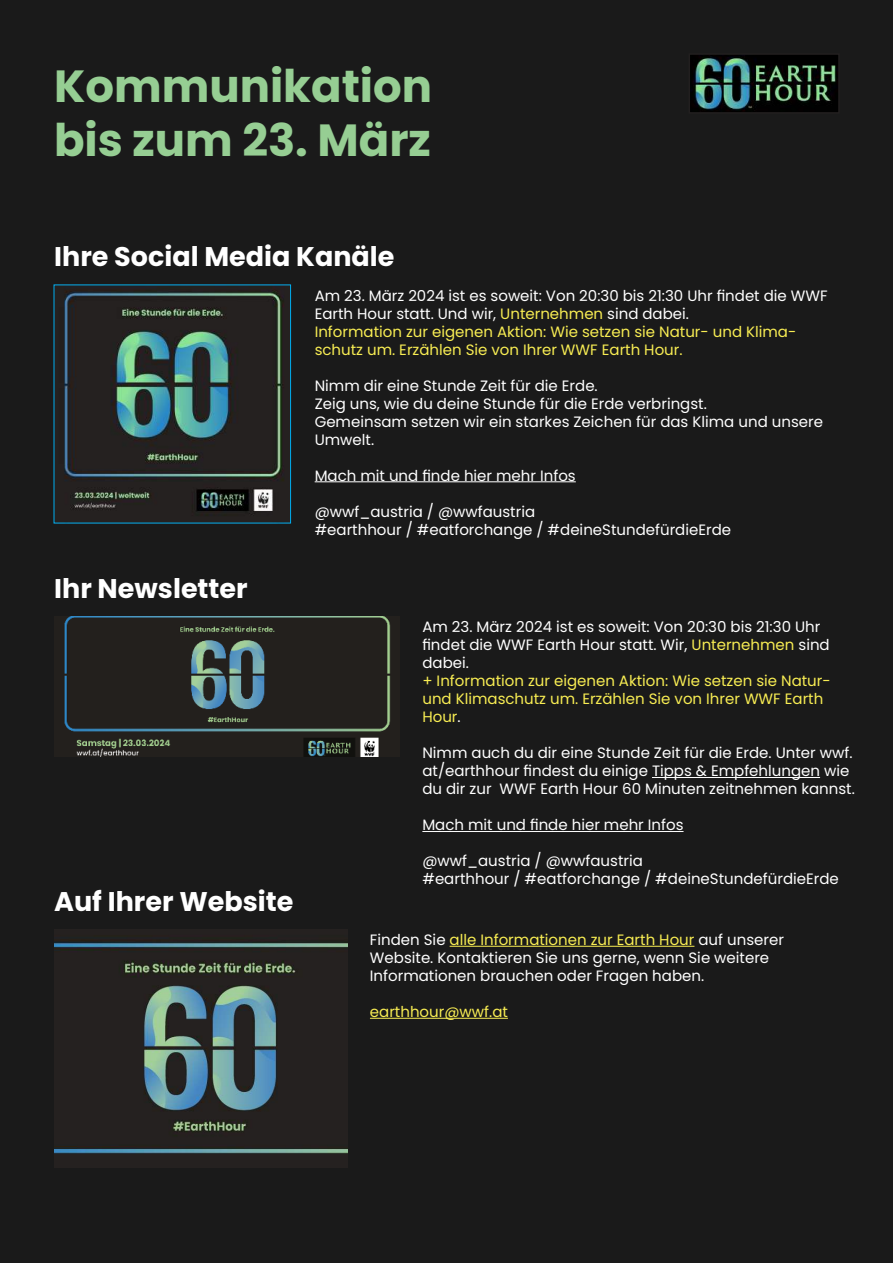
<style>
.page{position:relative;width:893px;height:1263px;background:#1a1a1a}
.page>*{position:absolute;margin:0;border:0;box-sizing:border-box;transform-origin:0 0}
.t1{font:700 45px/54px "Poppins";color:#96ce93}
.t2{font:700 27px "Poppins";color:#fff}
.t3{font:15px/18px "Poppins";color:#fff}
.t4{font:15px/18px "Poppins";color:#f8ed53}
.s1{color:#fff}
.s2{color:#f8ed53}
</style>
<div class="page">
<img style="left:691px;top:56px;width:146px;height:55px">
<div style="left:688px;top:53px;width:152px;height:61px;border:2px solid #221f1f"></div>
<img style="left:56px;top:287px;width:233px;height:234px">
<img style="left:64px;top:617px;width:327px;height:140px">
<img style="left:54px;top:929px;width:294px;height:238px">
<hr style="left:315px;top:481px;width:261px;height:1px;background:#fff">
<hr style="left:652px;top:777px;width:168px;height:1px;background:#fff">
<hr style="left:422px;top:831px;width:261px;height:1px;background:#fff">
<hr style="left:450px;top:946px;width:244px;height:1px;background:#f8ed53">
<hr style="left:370px;top:1018px;width:138px;height:1px;background:#f8ed53">
<h1 class="t1" style="left:54px;top:59px;width:380px">Kommunikation bis zum 23. März</h1>
<h2 class="t2" style="left:54px;top:241px;width:342px">Ihre Social Media Kanäle</h2>
<h2 class="t2" style="left:54px;top:572px;width:195px">Ihr Newsletter</h2>
<h2 class="t2" style="left:54px;top:885px;width:241px">Auf Ihrer Website</h2>
<p class="t4" style="left:315px;top:288px;width:515px"><span class="s1">Am 23. März 2024 ist es soweit: Von 20:30 bis 21:30 Uhr findet die WWF Earth Hour statt. Und wir,</span> Unternehmen <span class="s1">sind dabei.<br></span>Information zur eigenen Aktion: Wie setzen sie Natur- und Klima&shy;schutz um. Erzählen Sie von Ihrer WWF Earth Hour.</p>
<p class="t3" style="left:315px;top:378px;width:510px">Nimm dir eine Stunde Zeit für die Erde.<br>Zeig uns, wie du deine Stunde für die Erde verbringst.<br>Gemeinsam setzen wir ein starkes Zeichen für das Klima und unsere Umwelt.</p>
<p class="t3" style="left:315px;top:466px;width:263px">Mach mit und finde hier mehr Infos</p>
<p class="t3" style="left:315px;top:502px;width:418px">@wwf_austria / @wwfaustria<br>#earthhour / #eatforchange / #deineStundefürdieErde</p>
<p class="t3" style="left:422px;top:620px;width:409px">Am 23. März 2024 ist es soweit: Von 20:30 bis 21:30 Uhr findet die WWF Earth Hour statt. Wir, <span class="s2">Unternehmen</span> sind dabei.</p>
<p class="t4" style="left:422px;top:672px;width:410px">+ Information zur eigenen Aktion: Wie setzen sie Natur&shy;und Klimaschutz um. Erzählen Sie von Ihrer WWF Earth<br>Hour<span class="s1">.</span></p>
<p class="t3" style="left:422px;top:746px;width:434px">Nimm auch du dir eine Stunde Zeit für die Erde. Unter wwf. at/earthhour findest du einige Tipps &amp; Empfehlungen wie du dir zur WWF Earth Hour 60 Minuten zeitnehmen kannst.</p>
<p class="t3" style="left:422px;top:816px;width:263px">Mach mit und finde hier mehr Infos</p>
<p class="t3" style="left:422px;top:852px;width:418px">@wwf_austria / @wwfaustria<br>#earthhour / #eatforchange / #deineStundefürdieErde</p>
<p class="t3" style="left:370px;top:932px;width:415px">Finden Sie <span class="s2">alle Informationen zur Earth Hour</span> auf unserer<br>Website. Kontaktieren Sie uns gerne, wenn Sie weitere<br>Informationen brauchen oder Fragen haben.</p>
<p class="t4" style="left:370px;top:1004px;width:139px">earthhour@wwf.at</p>
</div>
